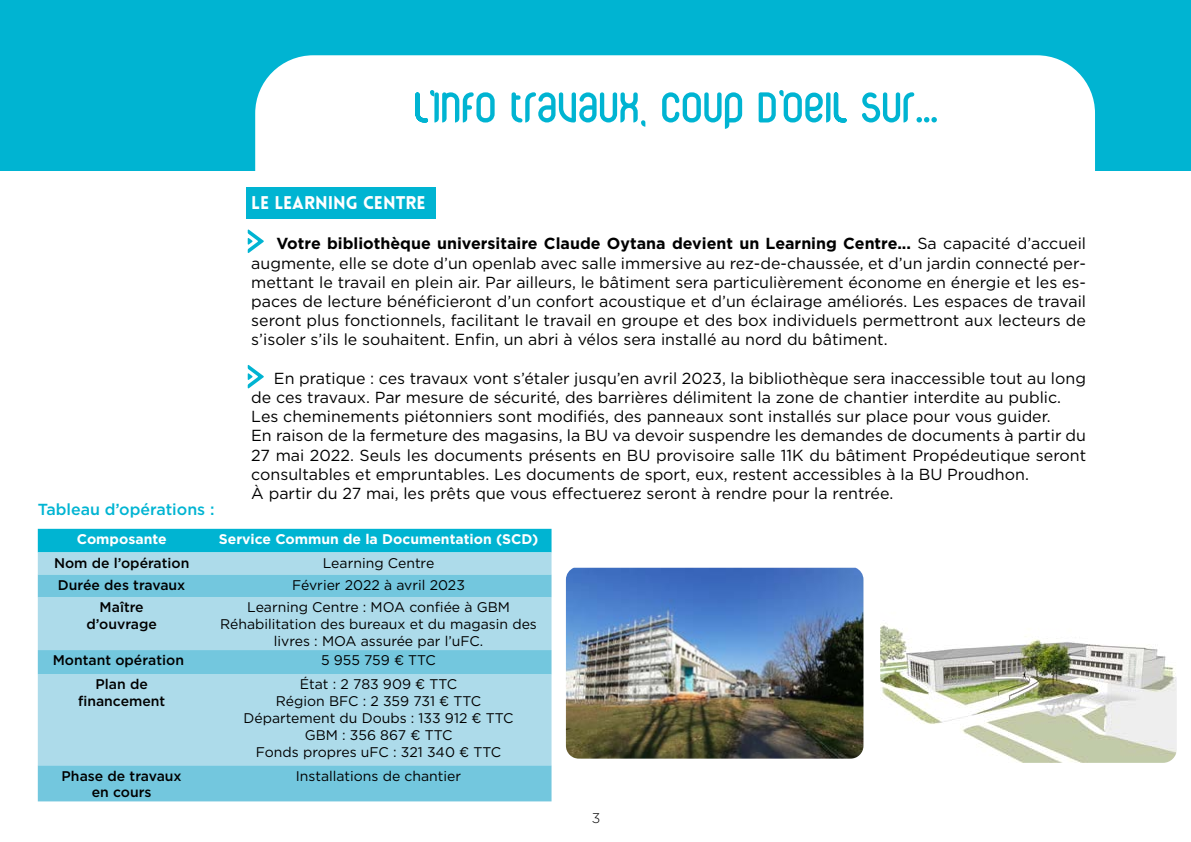
<style>
.page{position:relative;width:1191px;height:842px;background:#fff}
.page>*{position:absolute;margin:0;border:0;box-sizing:border-box;transform-origin:0 0}
.t1{font:55.7px "Corpus Care";color:#00b4d2}
.t2{font:900 18px "Lovelo";color:#fff}
.t3{font:16px/19.2px "Gotham";color:#000;text-align:justify}
.t4{font:500 16px "Gotham";color:#00b4d2}
.t5{font:14px/16.8px "Gotham";color:#000;text-align:center}
.t6{font:500 14px/16.8px "Gotham";color:#000;text-align:center}
.t7{font:700 14px "Gotham";color:#fff}
.t8{font:300 14px "Gotham";color:#000}
.s1{font-weight:700}
</style>
<div class="page">
<div style="left:247px;top:187px;width:189px;height:32px;background:#00b4d2"></div>
<div style="left:0;top:0;width:1191px;height:170px;background:#00b4d2"></div>
<div style="left:255px;top:55px;width:840px;height:116px;background:#fff"></div>
<img style="left:566px;top:568px;width:297px;height:191px">
<img style="left:880px;top:624px;width:296px;height:139px">
<svg style="left:248px;top:229px;width:16px;height:24px"></svg>
<svg style="left:248px;top:365px;width:16px;height:24px"></svg>
<div style="left:38px;top:529px;width:513px;height:23px;background:#00b4d2"></div>
<div style="left:38px;top:552px;width:513px;height:23px;background:#addbea"></div>
<svg style="left:38px;top:575px;width:513px;height:226px;background:#98d3e5"></svg>
<h1 class="t1" style="left:415px;top:87px;width:525px">L'INFO TRAVAUX, COUP D'OEIL SUR...</h1>
<p class="t2" style="left:251px;top:191px;width:176px">LE LEARNING CENTRE</p>
<p class="t3" style="left:251px;top:234px;width:836px;text-indent:25px"><span class="s1">Votre bibliothèque universitaire Claude Oytana devient un Learning Centre...</span> Sa capacité d’accueil augmente, elle se dote d’un openlab avec salle immersive au rez-de-chaussée, et d’un jardin connecté per&shy;mettant le travail en plein air. Par ailleurs, le bâtiment sera particulièrement économe en énergie et les es&shy;paces de lecture bénéficieront d’un confort acoustique et d’un éclairage améliorés. Les espaces de travail seront plus fonctionnels, facilitant le travail en groupe et des box individuels permettront aux lecteurs de s’isoler s’ils le souhaitent. Enfin, un abri à vélos sera installé au nord du bâtiment.</p>
<p class="t3" style="left:251px;top:368px;width:836px;text-align:left;text-indent:23px">En pratique : ces travaux vont s’étaler jusqu’en avril 2023, la bibliothèque sera inaccessible tout au long de ces travaux. Par mesure de sécurité, des barrières délimitent la zone de chantier interdite au public.<br>Les cheminements piétonniers sont modifiés, des panneaux sont installés sur place pour vous guider.<br>En raison de la fermeture des magasins, la BU va devoir suspendre les demandes de documents à partir du 27 mai 2022. Seuls les documents présents en BU provisoire salle 11K du bâtiment Propédeutique seront consultables et empruntables. Les documents de sport, eux, restent accessibles à la BU Proudhon.<br>À partir du 27 mai, les prêts que vous effectuerez seront à rendre pour la rentrée.</p>
<p class="t4" style="left:38px;top:499px;width:178px">Tableau d’opérations :</p>
<p class="t7" style="left:77px;top:530px;width:91px">Composante</p>
<p class="t7" style="left:219px;top:530px;width:321px">Service Commun de la Documentation (SCD)</p>
<p class="t6" style="left:54px;top:554px;width:137px">Nom de l’opération</p>
<p class="t5" style="left:323px;top:554px;width:113px">Learning Centre</p>
<p class="t6" style="left:58px;top:576px;width:129px">Durée des travaux</p>
<p class="t5" style="left:292px;top:576px;width:174px">Février 2022 à avril 2023</p>
<p class="t6" style="left:86px;top:599px;width:72px">Maître d’ouvrage</p>
<p class="t5" style="left:220px;top:599px;width:318px">Learning Centre : MOA confiée à GBM<br>Réhabilitation des bureaux et du magasin des livres : MOA assurée par l’uFC.</p>
<p class="t6" style="left:53px;top:652px;width:133px">Montant opération</p>
<p class="t5" style="left:321px;top:652px;width:116px">5 955 759 € TTC</p>
<p class="t6" style="left:78px;top:676px;width:89px">Plan de financement</p>
<p class="t5" style="left:243px;top:676px;width:272px">État : 2 783 909 € TTC<br>Région BFC : 2 359 731 € TTC<br>Département du Doubs : 133 912 € TTC<br>GBM : 356 867 € TTC<br>Fonds propres uFC : 321 340 € TTC</p>
<p class="t6" style="left:62px;top:767px;width:122px">Phase de travaux en cours</p>
<p class="t5" style="left:296px;top:767px;width:167px">Installations de chantier</p>
<p class="t8" style="left:592px;top:809px;width:10px">3</p>
</div>
